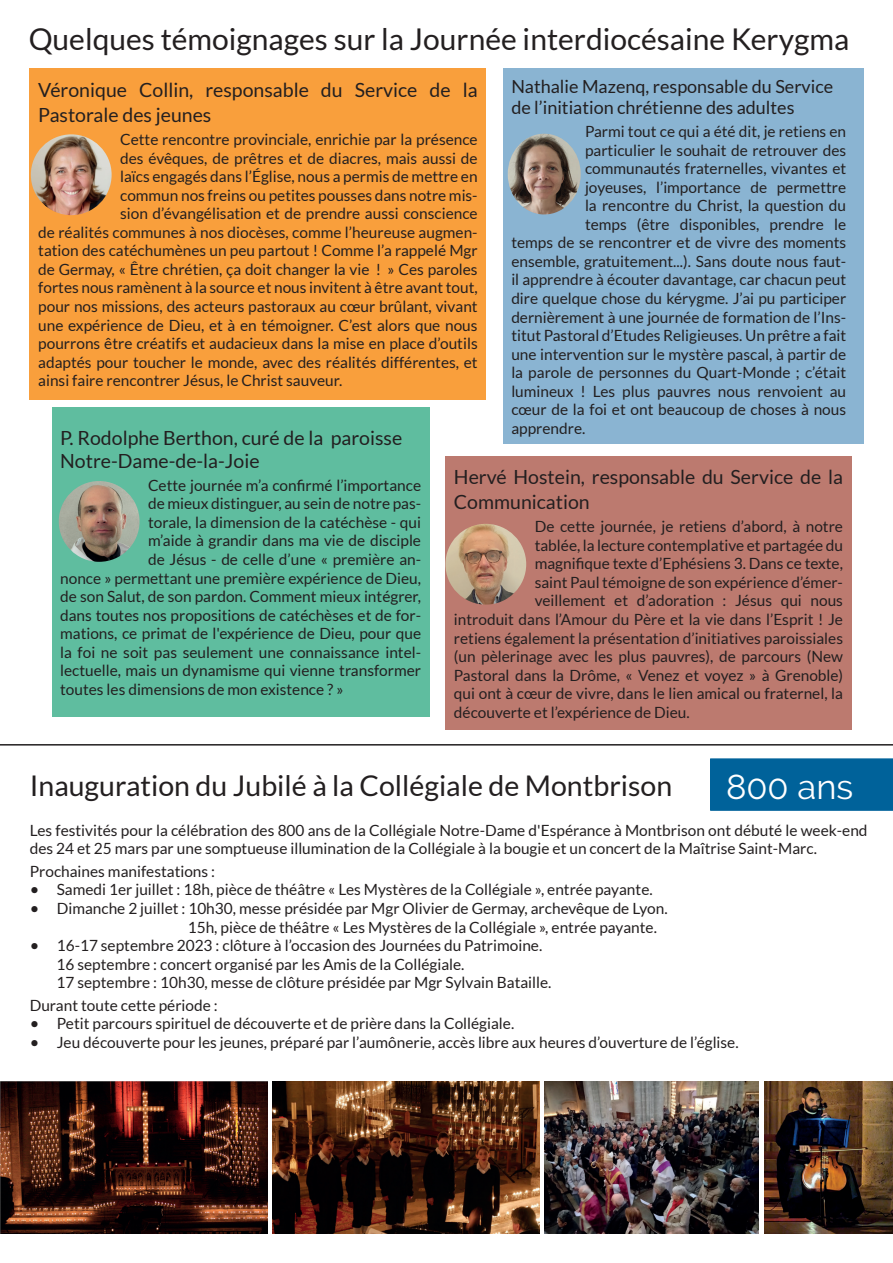
<style>
.page{position:relative;width:893px;height:1263px;background:#fff}
.page>*{position:absolute;margin:0;border:0;box-sizing:border-box;transform-origin:0 0}
.t1{font:34.5px "Raleway";color:#fff}
.t2{font:30px "Lato";color:#231f20}
.t3{font:28.5px "Lato";color:#231f20}
.t4{font:19.5px/25.2px "Lato";color:#231f20}
.t5{font:18px/21.6px "Lato";color:#231f20}
.t6{font:15.45px/18.6px "Lato";color:#231f20}
.s1{font-size:16.5px}
</style>
<div class="page">
<div style="left:52px;top:407px;width:378px;height:309px;background:#5fbd9f"></div>
<div style="left:503px;top:68px;width:360px;height:376px;background:#8ab4d2"></div>
<div style="left:30px;top:68px;width:456px;height:331px;background:#f99f3c"></div>
<div style="left:445px;top:456px;width:406px;height:274px;background:#bc7a6f"></div>
<img style="left:59px;top:481px;width:81px;height:81px;border-radius:40px">
<img style="left:508px;top:134px;width:73px;height:80px">
<img style="left:31px;top:134px;width:81px;height:81px;border-radius:40px">
<img style="left:445px;top:524px;width:81px;height:81px;border-radius:40px">
<div style="left:710px;top:758px;width:183px;height:53px;background:#00629a"></div>
<img style="left:0;top:1082px;width:268px;height:151px">
<img style="left:272px;top:1082px;width:268px;height:151px">
<img style="left:544px;top:1082px;width:215px;height:151px">
<img style="left:764px;top:1082px;width:129px;height:151px">
<hr style="left:0;top:744px;width:893px;height:1px;background:#231f20">
<h2 class="t2" style="left:29px;top:22px;width:822px">Quelques témoignages sur la Journée interdiocésaine Kerygma</h2>
<p class="t5" style="left:511px;top:75px;width:323px">Nathalie Mazenq, responsable du Service de l’initiation chrétienne des adultes</p>
<p class="t6" style="left:585px;top:122px;width:263px">Parmi tout ce qui a été dit, je retiens en</p>
<p class="t6" style="left:585px;top:141px;width:263px">particulier le souhait de retrouver des</p>
<p class="t6" style="left:585px;top:159px;width:263px">communautés fraternelles, vivantes et</p>
<p class="t6" style="left:585px;top:178px;width:263px">joyeuses, l’importance de permettre</p>
<p class="t6" style="left:585px;top:196px;width:263px">la rencontre du Christ, la question du</p>
<p class="t6" style="left:585px;top:215px;width:263px">temps (être disponibles, prendre le</p>
<p class="t6" style="left:511px;top:233px;width:336px">temps de se rencontrer et de vivre des moments</p>
<p class="t6" style="left:511px;top:252px;width:336px">ensemble, gratuitement...). Sans doute nous faut-</p>
<p class="t6" style="left:511px;top:270px;width:336px">il apprendre à écouter davantage, car chacun peut</p>
<p class="t6" style="left:511px;top:289px;width:336px">dire quelque chose du kérygme. J’ai pu participer</p>
<p class="t6" style="left:511px;top:307px;width:336px">dernièrement à une journée de formation de l’Ins-</p>
<p class="t6" style="left:511px;top:326px;width:336px">titut Pastoral d’Etudes Religieuses. Un prêtre a fait</p>
<p class="t6" style="left:511px;top:345px;width:336px">une intervention sur le mystère pascal, à partir de</p>
<p class="t6" style="left:511px;top:363px;width:336px">la parole de personnes du Quart-Monde ; c’était</p>
<p class="t6" style="left:511px;top:382px;width:336px">lumineux ! Les plus pauvres nous renvoient au</p>
<p class="t6" style="left:511px;top:400px;width:336px">cœur de la foi et ont beaucoup de choses à nous</p>
<p class="t6" style="left:511px;top:419px;width:76px">apprendre.</p>
<p class="t4" style="left:38px;top:77px;width:441px">Véronique Collin, responsable du Service de la<br>Pastorale des jeunes</p>
<p class="t6" style="left:120px;top:130px;width:359px">Cette rencontre provinciale, enrichie par la présence</p>
<p class="t6" style="left:120px;top:149px;width:359px">des évêques, de prêtres et de diacres, mais aussi de</p>
<p class="t6" style="left:120px;top:167px;width:359px">laïcs engagés dans l’Église, nous a permis de mettre en</p>
<p class="t6" style="left:120px;top:186px;width:359px">commun nos freins ou petites pousses dans notre mis-</p>
<p class="t6" style="left:120px;top:204px;width:359px">sion d’évangélisation et de prendre aussi conscience</p>
<p class="t6" style="left:38px;top:223px;width:441px">de réalités communes à nos diocèses, comme l’heureuse augmen-</p>
<p class="t6" style="left:38px;top:241px;width:441px">tation des catéchumènes un peu partout ! Comme l’a rappelé Mgr</p>
<p class="t6" style="left:38px;top:260px;width:441px">de Germay, « Être chrétien, ça doit changer la vie ! » Ces paroles</p>
<p class="t6" style="left:38px;top:278px;width:441px">fortes nous ramènent à la source et nous invitent à être avant tout,</p>
<p class="t6" style="left:38px;top:297px;width:441px">pour nos missions, des acteurs pastoraux au cœur brûlant, vivant</p>
<p class="t6" style="left:38px;top:316px;width:441px">une expérience de Dieu, et à en témoigner. C’est alors que nous</p>
<p class="t6" style="left:38px;top:334px;width:441px">pourrons être créatifs et audacieux dans la mise en place d’outils</p>
<p class="t6" style="left:38px;top:353px;width:441px">adaptés pour toucher le monde, avec des réalités différentes, et</p>
<p class="t6" style="left:38px;top:371px;width:305px">ainsi faire rencontrer Jésus, le Christ sauveur.</p>
<p class="t4" style="left:60px;top:426px;width:344px;line-height:23.4px">P. Rodolphe Berthon, curé de la paroisse<br>Notre-Dame-de-la-Joie</p>
<p class="t6" style="left:148px;top:476px;width:275px">Cette journée m’a confirmé l’importance</p>
<p class="t6" style="left:148px;top:494px;width:275px">de mieux distinguer, au sein de notre pas-</p>
<p class="t6" style="left:148px;top:513px;width:275px">torale, la dimension de la catéchèse - qui</p>
<p class="t6" style="left:148px;top:531px;width:275px">m’aide à grandir dans ma vie de disciple</p>
<p class="t6" style="left:148px;top:550px;width:275px">de Jésus - de celle d’une « première an-</p>
<p class="t6" style="left:60px;top:568px;width:362px">nonce » permettant une première expérience de Dieu,</p>
<p class="t6" style="left:60px;top:587px;width:362px">de son Salut, de son pardon. Comment mieux intégrer,</p>
<p class="t6" style="left:60px;top:606px;width:362px">dans toutes nos propositions de catéchèses et de for-</p>
<p class="t6" style="left:60px;top:624px;width:362px">mations, ce primat de l'expérience de Dieu, pour que</p>
<p class="t6" style="left:60px;top:643px;width:362px">la foi ne soit pas seulement une connaissance intel-</p>
<p class="t6" style="left:60px;top:661px;width:362px">lectuelle, mais un dynamisme qui vienne transformer</p>
<p class="t6" style="left:60px;top:680px;width:285px">toutes les dimensions de mon existence ? »</p>
<p class="t4" style="left:454px;top:464px;width:391px">Hervé Hostein, responsable du Service de la<br>Communication</p>
<p class="t6" style="left:535px;top:517px;width:310px">De cette journée, je retiens d’abord, à notre</p>
<p class="t6" style="left:535px;top:536px;width:310px">tablée, la lecture contemplative et partagée du</p>
<p class="t6" style="left:535px;top:554px;width:310px">magnifique texte d’Ephésiens 3. Dans ce texte,</p>
<p class="t6" style="left:535px;top:573px;width:310px">saint Paul témoigne de son expérience d’émer-</p>
<p class="t6" style="left:535px;top:591px;width:310px">veillement et d’adoration : Jésus qui nous</p>
<p class="t6" style="left:454px;top:610px;width:391px">introduit dans l’Amour du Père et la vie dans l’Esprit ! Je</p>
<p class="t6" style="left:454px;top:628px;width:391px">retiens également la présentation d’initiatives paroissiales</p>
<p class="t6" style="left:454px;top:647px;width:391px">(un pèlerinage avec les plus pauvres), de parcours (New</p>
<p class="t6" style="left:454px;top:666px;width:391px">Pastoral dans la Drôme, « Venez et voyez » à Grenoble)</p>
<p class="t6" style="left:454px;top:684px;width:391px">qui ont à cœur de vivre, dans le lien amical ou fraternel, la</p>
<p class="t6" style="left:454px;top:703px;width:237px">découverte et l’expérience de Dieu.</p>
<h3 class="t3" style="left:30px;top:769px;width:644px">Inauguration du Jubilé à la Collégiale de Montbrison</h3>
<h1 class="t1" style="left:726px;top:767px;width:129px">800 ans</h1>
<p class="t6" style="left:30px;top:820px;width:839px">Les festivités pour la célébration des 800 ans de la Collégiale Notre-Dame d'Espérance à Montbrison ont débuté le week-end des 24 et 25 mars par une somptueuse illumination de la Collégiale à la bougie et un concert de la Maîtrise Saint-Marc.</p>
<p class="t6" style="left:30px;top:862px;width:187px">Prochaines manifestations :</p>
<p class="t6" style="left:30px;top:880px;width:624px"><span class="s1">•</span> Samedi 1er juillet : 18h, pièce de théâtre « Les Mystères de la Collégiale », entrée payante.</p>
<p class="t6" style="left:188px;top:899px;width:481px;text-indent:-158px"><span class="s1">•</span> Dimanche 2 juillet : 10h30, messe présidée par Mgr Olivier de Germay, archevêque de Lyon.<br>15h, pièce de théâtre « Les Mystères de la Collégiale », entrée payante.</p>
<p class="t6" style="left:57px;top:936px;width:496px;text-indent:-27px"><span class="s1">•</span> 16-17 septembre 2023 : clôture à l’occasion des Journées du Patrimoine.<br>16 septembre : concert organisé par les Amis de la Collégiale.<br>17 septembre : 10h30, messe de clôture présidée par Mgr Sylvain Bataille.</p>
<p class="t6" style="left:30px;top:996px;width:190px">Durant toute cette période :</p>
<p class="t6" style="left:30px;top:1014px;width:486px"><span class="s1">•</span> Petit parcours spirituel de découverte et de prière dans la Collégiale.</p>
<p class="t6" style="left:30px;top:1033px;width:710px"><span class="s1">•</span> Jeu découverte pour les jeunes, préparé par l’aumônerie, accès libre aux heures d’ouverture de l’église.</p>
</div>
